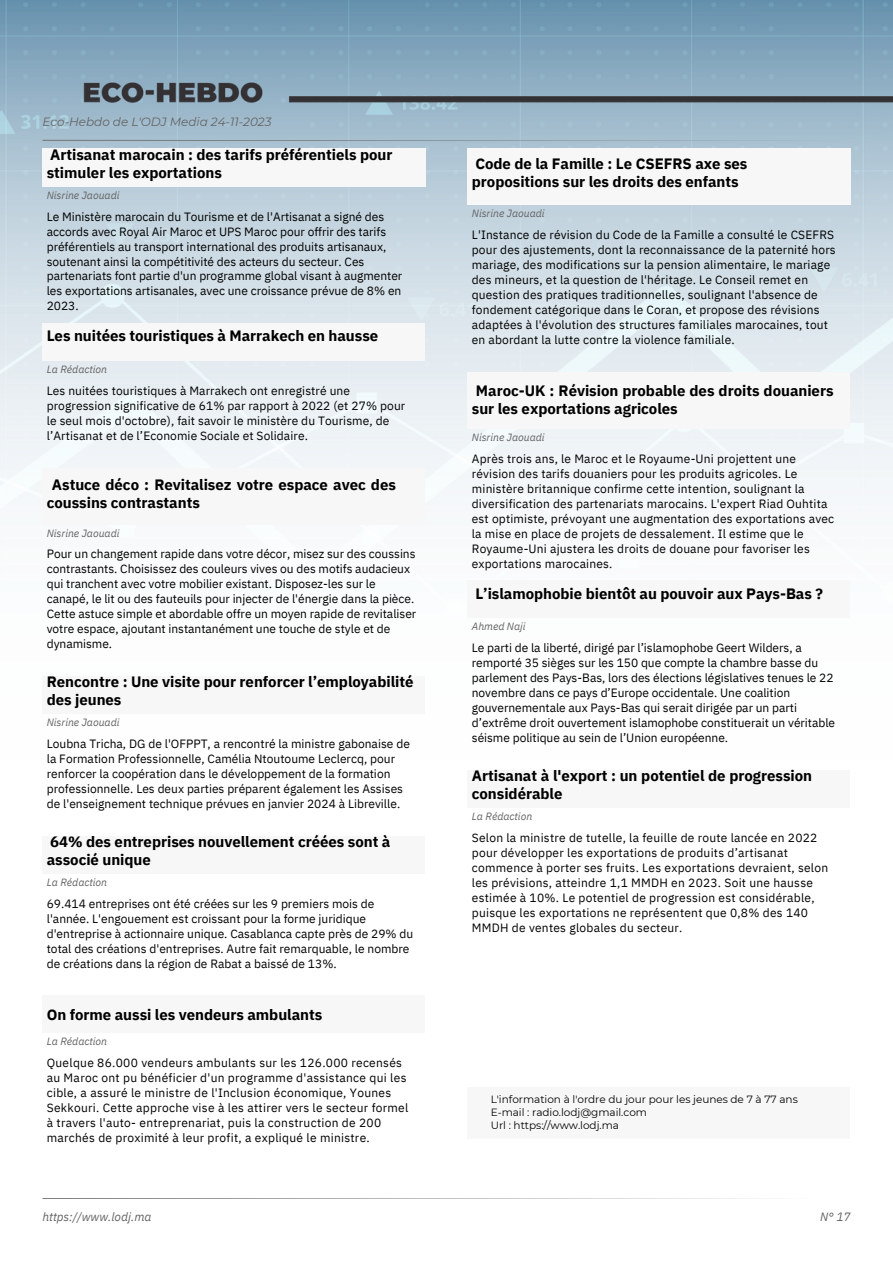
<style>
.page{position:relative;width:893px;height:1264px;background:#fff}
.page>*{position:absolute;margin:0;border:0;box-sizing:border-box;transform-origin:0 0}
.t1{font:700 15px/18px "IBM Plex Sans";letter-spacing:-.005em;color:#000}
.t2{font:12px/15px "IBM Plex Sans";letter-spacing:.005em;color:#000}
.t3{font:12px/15px "IBM Plex Sans";letter-spacing:.025em;color:#000}
.t4{font:italic 12px "Montserrat";letter-spacing:-.005em;color:#646464}
.t5{font:italic 12px "IBM Plex Sans";letter-spacing:-.005em;color:#646464}
.t6{font:italic 10.5px "IBM Plex Sans";letter-spacing:-.005em;color:#646464}
.t7{font:10.5px "Montserrat";letter-spacing:-.005em;color:#000}
</style>
<div class="page">
<img style="left:0;top:0;width:892px;height:497px">
<div style="left:42px;top:323px;width:383px;height:38px;background:#f7f7f7"></div>
<div style="left:42px;top:468px;width:383px;height:56px;background:#f7f7f7"></div>
<div style="left:42px;top:676px;width:383px;height:37px;background:#f7f7f7"></div>
<div style="left:42px;top:835px;width:383px;height:38px;background:#f7f7f7"></div>
<div style="left:42px;top:995px;width:383px;height:37px;background:#f7f7f7"></div>
<svg style="left:42px;top:1198px;width:713px;height:1px"></svg>
<svg style="left:42px;top:140px;width:808px;height:1px"></svg>
<div style="left:42px;top:149px;width:383px;height:37px;background:#f7f7f7"></div>
<div style="left:467px;top:149px;width:383px;height:56px;background:#f7f7f7"></div>
<div style="left:467px;top:372px;width:383px;height:56px;background:#f7f7f7"></div>
<div style="left:467px;top:580px;width:383px;height:38px;background:#f7f7f7"></div>
<div style="left:467px;top:770px;width:383px;height:37px;background:#f7f7f7"></div>
<div style="left:467px;top:1087px;width:383px;height:51px;background:#f7f7f7"></div>
<p class="t4" style="left:42px;top:115px;width:230px">Eco-Hebdo de L'ODJ Media 24-11-2023</p>
<p class="t1" style="left:47px;top:145px;width:347px">Artisanat marocain : des tarifs préférentiels pour stimuler les exportations</p>
<p class="t6" style="left:47px;top:188px;width:74px">Nisrine Jaouadi</p>
<p class="t2" style="left:47px;top:208px;width:357px">Le Ministère marocain du Tourisme et de l'Artisanat a signé des accords avec Royal Air Maroc et UPS Maroc pour offrir des tarifs préférentiels au transport international des produits artisanaux, soutenant ainsi la compétitivité des acteurs du secteur. Ces partenariats font partie d'un programme global visant à augmenter les exportations artisanales, avec une croissance prévue de 8% en 2023.</p>
<p class="t1" style="left:47px;top:326px;width:333px">Les nuitées touristiques à Marrakech en hausse</p>
<p class="t6" style="left:47px;top:362px;width:62px">La Rédaction</p>
<p class="t2" style="left:47px;top:383px;width:360px">Les nuitées touristiques à Marrakech ont enregistré une progression significative de 61% par rapport à 2022 (et 27% pour le seul mois d'octobre), fait savoir le ministère du Tourisme, de l’Artisanat et de l’Economie Sociale et Solidaire.</p>
<p class="t1" style="left:47px;top:475px;width:350px;text-indent:5px">Astuce déco : Revitalisez votre espace avec des coussins contrastants</p>
<p class="t6" style="left:47px;top:526px;width:74px">Nisrine Jaouadi</p>
<p class="t2" style="left:47px;top:546px;width:371px">Pour un changement rapide dans votre décor, misez sur des coussins contrastants. Choisissez des couleurs vives ou des motifs audacieux qui tranchent avec votre mobilier existant. Disposez-les sur le canapé, le lit ou des fauteuils pour injecter de l'énergie dans la pièce.<br>Cette astuce simple et abordable offre un moyen rapide de revitaliser votre espace, ajoutant instantanément une touche de style et de dynamisme.</p>
<p class="t1" style="left:47px;top:672px;width:368px">Rencontre : Une visite pour renforcer l’employabilité des jeunes</p>
<p class="t6" style="left:47px;top:715px;width:74px">Nisrine Jaouadi</p>
<p class="t2" style="left:47px;top:736px;width:364px">Loubna Tricha, DG de l'OFPPT, a rencontré la ministre gabonaise de la Formation Professionnelle, Camélia Ntoutoume Leclercq, pour renforcer la coopération dans le développement de la formation professionnelle. Les deux parties préparent également les Assises de l'enseignement technique prévues en janvier 2024 à Libreville.</p>
<p class="t1" style="left:47px;top:832px;width:345px">64% des entreprises nouvellement créées sont à associé unique</p>
<p class="t6" style="left:47px;top:875px;width:62px">La Rédaction</p>
<p class="t2" style="left:47px;top:895px;width:368px">69.414 entreprises ont été créées sur les 9 premiers mois de l'année. L'engouement est croissant pour la forme juridique d'entreprise à actionnaire unique. Casablanca capte près de 29% du total des créations d'entreprises. Autre fait remarquable, le nombre de créations dans la région de Rabat a baissé de 13%.</p>
<p class="t1" style="left:47px;top:1005px;width:277px">On forme aussi les vendeurs ambulants</p>
<p class="t6" style="left:47px;top:1034px;width:62px">La Rédaction</p>
<p class="t3" style="left:47px;top:1055px;width:363px">Quelque 86.000 vendeurs ambulants sur les 126.000 recensés au Maroc ont pu bénéficier d'un programme d'assistance qui les cible, a assuré le ministre de l'Inclusion économique, Younes Sekkouri. Cette approche vise à les attirer vers le secteur formel à travers l'auto- entreprenariat, puis la construction de 200 marchés de proximité à leur profit, a expliqué le ministre.</p>
<p class="t5" style="left:42px;top:1208px;width:110px">https://www.lodj.ma</p>
<p class="t1" style="left:472px;top:154px;width:277px">Code de la Famille : Le CSEFRS axe ses propositions sur les droits des enfants</p>
<p class="t6" style="left:472px;top:207px;width:74px">Nisrine Jaouadi</p>
<p class="t2" style="left:472px;top:227px;width:365px">L'Instance de révision du Code de la Famille a consulté le CSEFRS pour des ajustements, dont la reconnaissance de la paternité hors mariage, des modifications sur la pension alimentaire, le mariage des mineurs, et la question de l'héritage. Le Conseil remet en question des pratiques traditionnelles, soulignant l'absence de fondement catégorique dans le Coran, et propose des révisions adaptées à l'évolution des structures familiales marocaines, tout en abordant la lutte contre la violence familiale.</p>
<p class="t1" style="left:472px;top:381px;width:363px">Maroc-UK : Révision probable des droits douaniers sur les exportations agricoles</p>
<p class="t6" style="left:472px;top:430px;width:74px">Nisrine Jaouadi</p>
<p class="t2" style="left:472px;top:450px;width:364px">Après trois ans, le Maroc et le Royaume-Uni projettent une révision des tarifs douaniers pour les produits agricoles. Le ministère britannique confirme cette intention, soulignant la diversification des partenariats marocains. L'expert Riad Ouhtita est optimiste, prévoyant une augmentation des exportations avec la mise en place de projets de dessalement. Il estime que le Royaume-Uni ajustera les droits de douane pour favoriser les exportations marocaines.</p>
<p class="t1" style="left:475px;top:584px;width:349px">L’islamophobie bientôt au pouvoir aux Pays-Bas ?</p>
<p class="t6" style="left:472px;top:619px;width:55px">Ahmed Naji</p>
<p class="t2" style="left:472px;top:640px;width:365px">Le parti de la liberté, dirigé par l’islamophobe Geert Wilders, a remporté 35 sièges sur les 150 que compte la chambre basse du parlement des Pays-Bas, lors des élections législatives tenues le 22 novembre dans ce pays d’Europe occidentale. Une coalition gouvernementale aux Pays-Bas qui serait dirigée par un parti d’extrême droit ouvertement islamophobe constituerait un véritable séisme politique au sein de l’Union européenne.</p>
<p class="t1" style="left:472px;top:766px;width:342px">Artisanat à l'export : un potentiel de progression considérable</p>
<p class="t6" style="left:472px;top:809px;width:62px">La Rédaction</p>
<p class="t2" style="left:472px;top:829px;width:358px">Selon la ministre de tutelle, la feuille de route lancée en 2022 pour développer les exportations de produits d’artisanat commence à porter ses fruits. Les exportations devraient, selon les prévisions, atteindre 1,1 MMDH en 2023. Soit une hausse estimée à 10%. Le potentiel de progression est considérable, puisque les exportations ne représentent que 0,8% des 140<br>MMDH de ventes globales du secteur.</p>
<p class="t7" style="left:490px;top:1092px;width:308px">L'information à l'ordre du jour pour les jeunes de 7 à 77 ans</p>
<p class="t7" style="left:490px;top:1105px;width:158px">E-mail : radio.lodj@gmail.com</p>
<p class="t7" style="left:490px;top:1118px;width:130px">Url : https://www.lodj.ma</p>
<p class="t5" style="left:820px;top:1208px;width:32px">N° 17</p>
</div>
